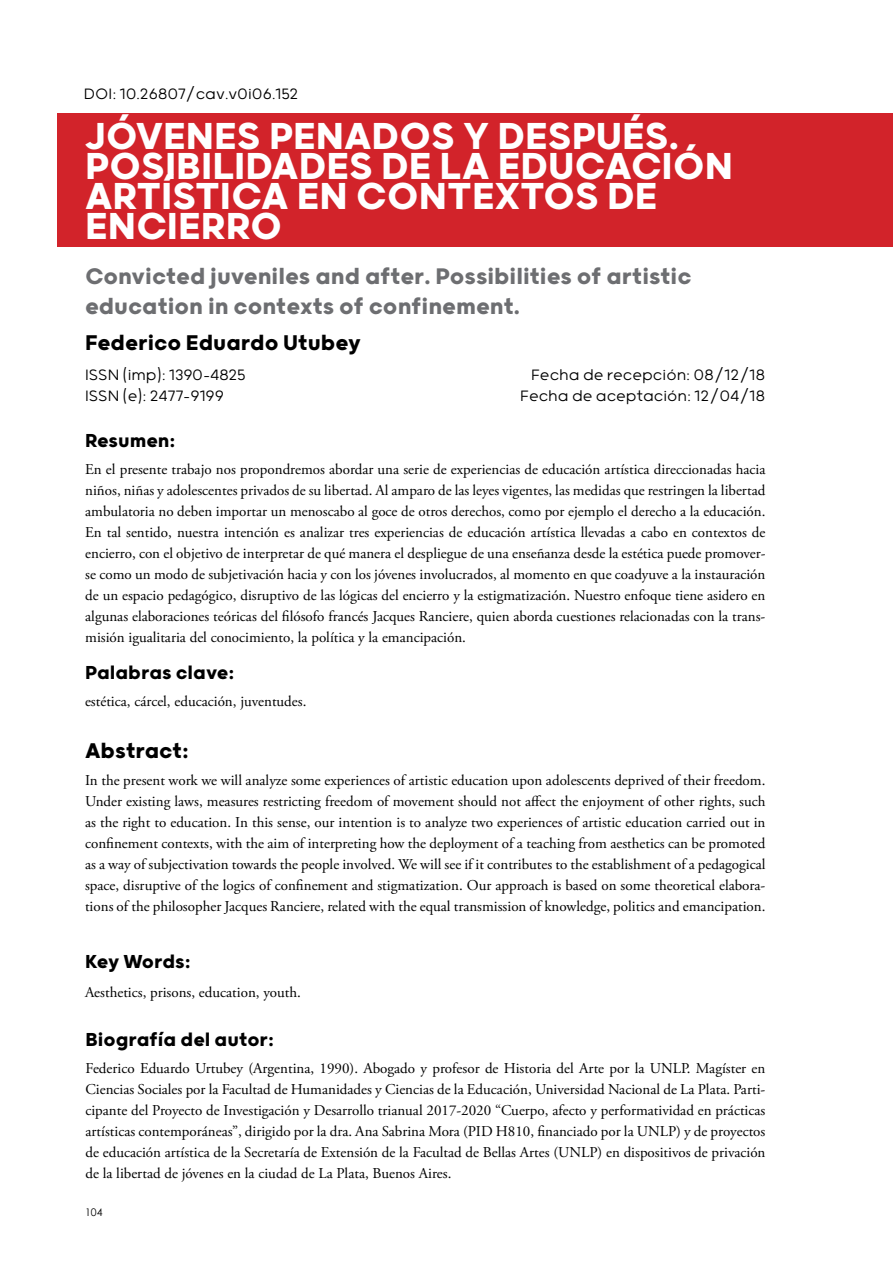
<style>
.page{position:relative;width:893px;height:1263px;background:#fff}
.page>*{position:absolute;margin:0;border:0;box-sizing:border-box;transform-origin:0 0}
.t1{font:700 45px "Grold";color:#fff}
.t2{font:700 27px/30px "Grold";color:#6d6e71}
.t3{font:700 25.5px "Grold";color:#000}
.t4{font:700 22.5px "Grold";color:#000}
.t5{font:300 18px/21px "Grold";color:#000}
.t6{font:15px/21px "Adobe Garamond Pro";color:#000;text-align:justify}
.t7{font:10.5px "Century Gothic";color:#000}
</style>
<div class="page">
<div style="left:58px;top:113px;width:835px;height:134px;background:#d2232a"></div>
<p class="t5" style="left:84px;top:82px;width:216px">DOI: 10.26807/cav.v0i06.152</p>
<h1 class="t1" style="left:85px;top:109px;width:595px">JÓVENES PENADOS Y DESPUÉS.</h1>
<h1 class="t1" style="left:85px;top:139px;width:650px">POSIBILIDADES DE LA EDUCACIÓN</h1>
<h1 class="t1" style="left:85px;top:169px;width:574px">ARTÍSTICA EN CONTEXTOS DE</h1>
<h1 class="t1" style="left:85px;top:199px;width:199px">ENCIERRO</h1>
<h2 class="t2" style="left:85px;top:260px;width:608px">Convicted juveniles and after. Possibilities of artistic education in contexts of confinement.</h2>
<h3 class="t3" style="left:85px;top:328px;width:277px">Federico Eduardo Utubey</h3>
<p class="t5" style="left:85px;top:364px;width:162px">ISSN (imp): 1390-4825<br>ISSN (e): 2477-9199</p>
<h3 class="t4" style="left:85px;top:427px;width:92px">Resumen:</h3>
<p class="t5" style="left:520px;top:364px;width:247px;text-align:right">Fecha de recepción: 08/12/18<br>Fecha de aceptación: 12/04/18</p>
<p class="t6" style="left:85px;top:460px;width:682px">En el presente trabajo nos propondremos abordar una serie de experiencias de educación artística direccionadas hacia niños, niñas y adolescentes privados de su libertad. Al amparo de las leyes vigentes, las medidas que restringen la libertad ambulatoria no deben importar un menoscabo al goce de otros derechos, como por ejemplo el derecho a la educación.<br>En tal sentido, nuestra intención es analizar tres experiencias de educación artística llevadas a cabo en contextos de encierro, con el objetivo de interpretar de qué manera el despliegue de una enseñanza desde la estética puede promover&shy;se como un modo de subjetivación hacia y con los jóvenes involucrados, al momento en que coadyuve a la instauración de un espacio pedagógico, disruptivo de las lógicas del encierro y la estigmatización. Nuestro enfoque tiene asidero en algunas elaboraciones teóricas del filósofo francés Jacques Ranciere, quien aborda cuestiones relacionadas con la trans&shy;misión igualitaria del conocimiento, la política y la emancipación.</p>
<h3 class="t4" style="left:85px;top:659px;width:151px">Palabras clave:</h3>
<p class="t6" style="left:85px;top:691px;width:223px">estética, cárcel, educación, juventudes.</p>
<h3 class="t3" style="left:85px;top:736px;width:105px">Abstract:</h3>
<p class="t6" style="left:85px;top:770px;width:682px">In the present work we will analyze some experiences of artistic education upon adolescents deprived of their freedom.<br>Under existing laws, measures restricting freedom of movement should not affect the enjoyment of other rights, such as the right to education. In this sense, our intention is to analyze two experiences of artistic education carried out in confinement contexts, with the aim of interpreting how the deployment of a teaching from aesthetics can be promoted as a way of subjectivation towards the people involved. We will see if it contributes to the establishment of a pedagogical space, disruptive of the logics of confinement and stigmatization. Our approach is based on some theoretical elabora&shy;tions of the philosopher Jacques Ranciere, related with the equal transmission of knowledge, politics and emancipation.</p>
<h3 class="t4" style="left:85px;top:948px;width:107px">Key Words:</h3>
<p class="t6" style="left:85px;top:982px;width:217px">Aesthetics, prisons, education, youth.</p>
<h3 class="t4" style="left:85px;top:1026px;width:190px">Biografía del autor:</h3>
<p class="t6" style="left:85px;top:1058px;width:681px">Federico Eduardo Urtubey (Argentina, 1990). Abogado y profesor de Historia del Arte por la UNLP. Magíster en Ciencias Sociales por la Facultad de Humanidades y Ciencias de la Educación, Universidad Nacional de La Plata. Parti&shy;cipante del Proyecto de Investigación y Desarrollo trianual 2017-2020 “Cuerpo, afecto y performatividad en prácticas artísticas contemporáneas”, dirigido por la dra. Ana Sabrina Mora (PID H810, financiado por la UNLP) y de proyectos de educación artística de la Secretaría de Extensión de la Facultad de Bellas Artes (UNLP) en dispositivos de privación de la libertad de jóvenes en la ciudad de La Plata, Buenos Aires.</p>
<p class="t7" style="left:85px;top:1205px;width:19px">104</p>
</div>
